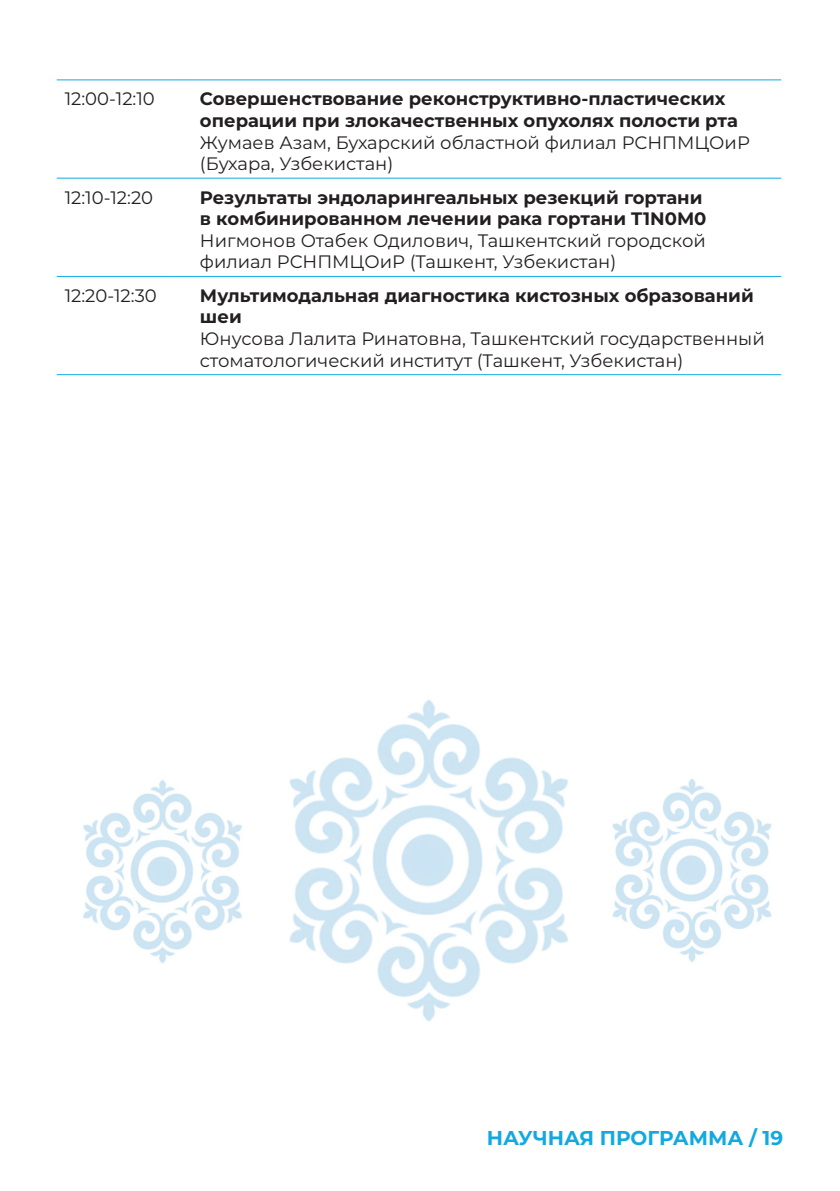
<style>
.page{position:relative;width:840px;height:1191px;background:#fff}
.page>*{position:absolute;margin:0;border:0;box-sizing:border-box;transform-origin:0 0}
.t1{font:700 20px "Montserrat";color:#12a9e1}
.Стиль_абзаца_1{font:18px/21.6px "Montserrat";color:#231f20}
.Стиль_абзаца_2{font:700 18px/21.6px "Montserrat";color:#231f20}
</style>
<div class="page">
<hr style="left:57px;top:79px;width:135px;height:1px;background:#12a9e1">
<hr style="left:192px;top:79px;width:588px;height:1px;background:#12a9e1">
<hr style="left:57px;top:178px;width:135px;height:1px;background:#12a9e1">
<hr style="left:192px;top:178px;width:588px;height:1px;background:#12a9e1">
<hr style="left:57px;top:276px;width:135px;height:1px;background:#12a9e1">
<hr style="left:192px;top:276px;width:588px;height:1px;background:#12a9e1">
<hr style="left:57px;top:374px;width:135px;height:1px;background:#12a9e1">
<hr style="left:192px;top:374px;width:588px;height:1px;background:#12a9e1">
<img style="left:83px;top:699px;width:689px;height:323px">
<p class="Стиль_абзаца_1" style="left:65px;top:87px;width:92px">12:00-12:10</p>
<p class="Стиль_абзаца_2" style="left:200px;top:87px;width:539px">Совершенствование реконструктивно-пластических операции при злокачественных опухолях полости рта</p>
<p class="Стиль_абзаца_1" style="left:200px;top:131px;width:551px">Жумаев Азам, Бухарский областной филиал РСНПМЦОиР (Бухара, Узбекистан)</p>
<p class="Стиль_абзаца_1" style="left:65px;top:186px;width:90px">12:10-12:20</p>
<p class="Стиль_абзаца_2" style="left:200px;top:185px;width:507px">Результаты эндоларингеальных резекций гортани в комбинированном лечении рака гортани T1N0M0</p>
<p class="Стиль_абзаца_1" style="left:200px;top:229px;width:507px">Нигмонов Отабек Одилович, Ташкентский городской филиал РСНПМЦОиР (Ташкент, Узбекистан)</p>
<p class="Стиль_абзаца_1" style="left:65px;top:284px;width:93px">12:20-12:30</p>
<p class="Стиль_абзаца_2" style="left:200px;top:284px;width:555px">Мультимодальная диагностика кистозных образований шеи</p>
<p class="Стиль_абзаца_1" style="left:200px;top:327px;width:566px">Юнусова Лалита Ринатовна, Ташкентский государственный стоматологический институт (Ташкент, Узбекистан)</p>
<p class="t1" style="left:486px;top:1123px;width:298px">НАУЧНАЯ ПРОГРАММА / 19</p>
</div>
